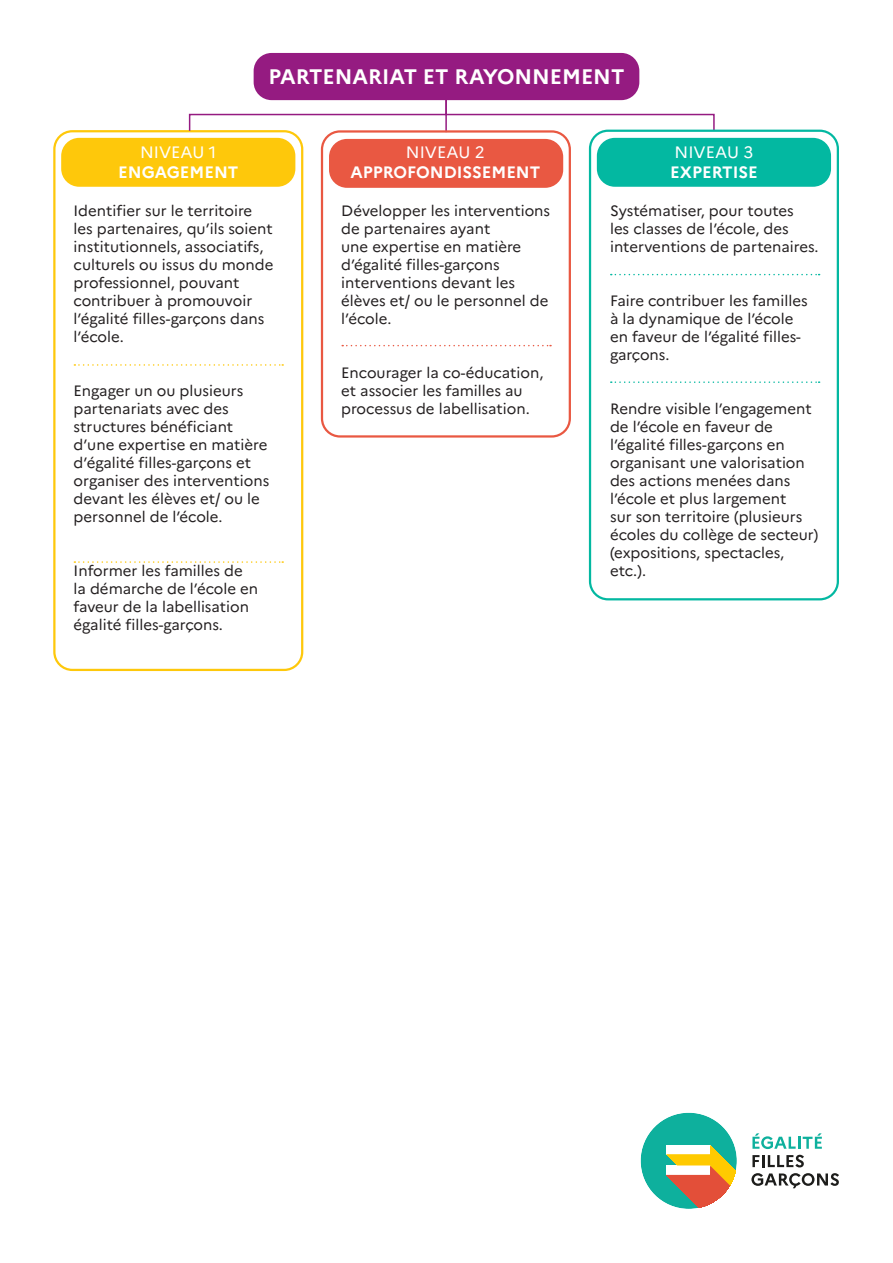
<style>
.page{position:relative;width:893px;height:1263px;background:#fff}
.page>*{position:absolute;margin:0;border:0;box-sizing:border-box;transform-origin:0 0}
.t1{font:700 21px "Marianne";color:#fff}
.t2{font:700 16.5px "Marianne";color:#fff}
.t3{font:16.5px "Marianne";color:#fff}
.t4{font:15px/18px "Marianne";color:#231f20}
</style>
<div class="page">
<div style="left:53px;top:130px;width:250px;height:541px;border:2px solid #fec80b;border-radius:18px"></div>
<svg style="left:188px;top:95px;width:527px;height:37px"></svg>
<div style="left:61px;top:138px;width:234px;height:49px;background:#fec80b;border-radius:18px"></div>
<div style="left:597px;top:138px;width:234px;height:49px;background:#03b8a1;border-radius:18px"></div>
<div style="left:329px;top:139px;width:234px;height:49px;background:#e95842;border-radius:18px"></div>
<div style="left:254px;top:53px;width:385px;height:47px;background:#951b81;border-radius:18px"></div>
<div style="left:589px;top:130px;width:250px;height:470px;border:2px solid #03b8a1;border-radius:18px"></div>
<div style="left:321px;top:130px;width:250px;height:308px;border:2px solid #e95842;border-radius:18px"></div>
<svg style="left:74px;top:364px;width:209px;height:2px"></svg>
<svg style="left:342px;top:345px;width:209px;height:1px"></svg>
<svg style="left:611px;top:274px;width:209px;height:1px"></svg>
<svg style="left:611px;top:381px;width:209px;height:2px"></svg>
<svg style="left:74px;top:561px;width:209px;height:2px"></svg>
<svg style="left:752px;top:1133px;width:70px;height:16px"></svg>
<svg style="left:752px;top:1155px;width:52px;height:12px"></svg>
<svg style="left:751px;top:1173px;width:88px;height:15px"></svg>
<div style="left:641px;top:1113px;width:96px;height:96px;background:#0eb09d;border-radius:50%"></div>
<svg style="left:666px;top:1145px;width:71px;height:64px"></svg>
<p class="t3" style="left:140px;top:140px;width:78px">NIVEAU 1</p>
<p class="t2" style="left:118px;top:160px;width:122px">ENGAGEMENT</p>
<p class="t1" style="left:269px;top:61px;width:357px">PARTENARIAT ET RAYONNEMENT</p>
<p class="t3" style="left:406px;top:140px;width:80px">NIVEAU 2</p>
<p class="t2" style="left:350px;top:160px;width:192px">APPROFONDISSEMENT</p>
<p class="t3" style="left:675px;top:140px;width:80px">NIVEAU 3</p>
<p class="t2" style="left:670px;top:160px;width:89px">EXPERTISE</p>
<p class="t4" style="left:74px;top:201px;width:201px">Identifier sur le territoire les partenaires, qu’ils soient institutionnels, associatifs, culturels ou issus du monde professionnel, pouvant contribuer à promouvoir l’égalité filles-garçons dans l’école.</p>
<p class="t4" style="left:74px;top:381px;width:197px">Engager un ou plusieurs partenariats avec des structures bénéficiant d’une expertise en matière d’égalité filles-garçons et organiser des interventions devant les élèves et/ ou le personnel de l’école.</p>
<p class="t4" style="left:74px;top:561px;width:186px">Informer les familles de la démarche de l’école en faveur de la labellisation égalité filles-garçons.</p>
<p class="t4" style="left:341px;top:201px;width:211px">Développer les interventions de partenaires ayant<br>une expertise en matière d’égalité filles-garçons interventions devant les élèves et/ ou le personnel de l’école.</p>
<p class="t4" style="left:341px;top:363px;width:204px">Encourager la co-éducation, et associer les familles au processus de labellisation.</p>
<p class="t4" style="left:610px;top:201px;width:210px">Systématiser, pour toutes<br>les classes de l’école, des interventions de partenaires.</p>
<p class="t4" style="left:610px;top:291px;width:199px">Faire contribuer les familles à la dynamique de l’école en faveur de l’égalité filles&shy;garçons.</p>
<p class="t4" style="left:610px;top:399px;width:210px">Rendre visible l’engagement de l’école en faveur de l’égalité filles-garçons en organisant une valorisation des actions menées dans l’école et plus largement<br>sur son territoire (plusieurs écoles du collège de secteur) (expositions, spectacles, etc.).</p>
</div>
